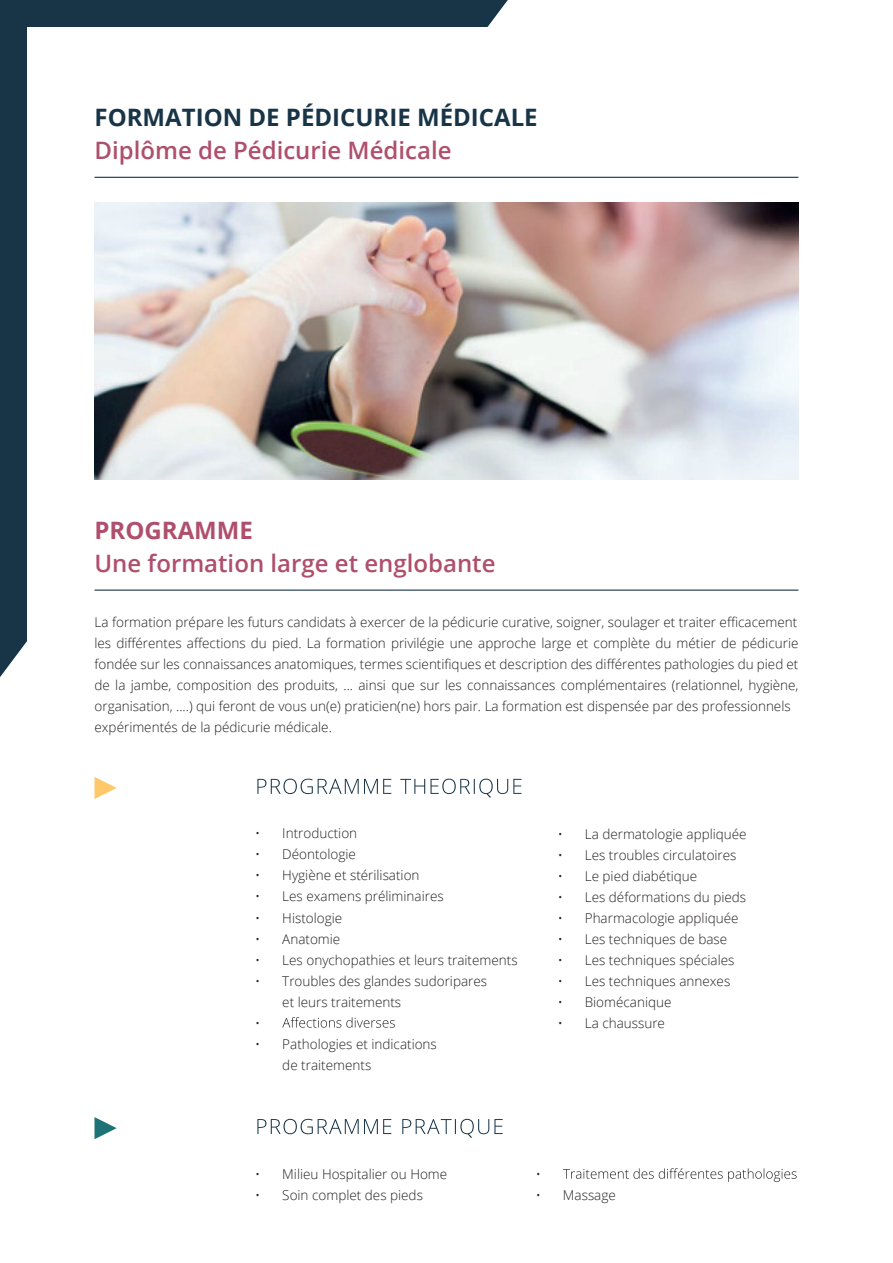
<style>
.page{position:relative;width:893px;height:1263px;background:#fff}
.page>*{position:absolute;margin:0;border:0;box-sizing:border-box;transform-origin:0 0}
.t1{font:600 24px "Open Sans";color:#af4f6d}
.t2{font:700 24px "Open Sans";color:#183447}
.t3{font:700 24px "Open Sans";color:#af4f6d}
.t4{font:300 13.5px/21px "Open Sans";color:#231f20}
</style>
<div class="page">
<div style="left:0;top:0;width:508px;height:677px;background:#183447"></div>
<div style="left:27px;top:27px;width:820px;height:1198px;background:#fff"></div>
<hr style="left:95px;top:589px;width:703px;height:2px;background:#183447">
<hr style="left:95px;top:177px;width:703px;height:1px;background:#183447">
<img style="left:94px;top:202px;width:704px;height:278px">
<svg style="left:282px;top:1017px;width:113px;height:11px"></svg>
<svg style="left:257px;top:779px;width:265px;height:18px"></svg>
<svg style="left:94px;top:777px;width:23px;height:22px"></svg>
<svg style="left:563px;top:1168px;width:234px;height:14px"></svg>
<svg style="left:257px;top:1119px;width:246px;height:18px"></svg>
<svg style="left:94px;top:1117px;width:23px;height:22px"></svg>
<h1 class="t2" style="left:94px;top:101px;width:445px">FORMATION DE PÉDICURIE MÉDICALE</h1>
<h1 class="t1" style="left:94px;top:134px;width:359px">Diplôme de Pédicurie Médicale</h1>
<h1 class="t3" style="left:94px;top:513px;width:160px">PROGRAMME</h1>
<h1 class="t1" style="left:94px;top:546px;width:402px">Une formation large et englobante</h1>
<p class="t4" style="left:94px;top:611px;width:705px">La formation prépare les futurs candidats à exercer de la pédicurie curative, soigner, soulager et traiter efficacement les différentes affections du pied. La formation privilégie une approche large et complète du métier de pédicurie fondée sur les connaissances anatomiques, termes scientifiques et description des différentes pathologies du pied et de la jambe, composition des produits, ... ainsi que sur les connaissances complémentaires (relationnel, hygiène, organisation, ....) qui feront de vous un(e) praticien(ne) hors pair. La formation est dispensée par des professionnels expérimentés de la pédicurie médicale.</p>
<p class="t4" style="left:255px;top:823px;width:103px">• Introduction</p>
<p class="t4" style="left:255px;top:844px;width:102px">• Déontologie</p>
<p class="t4" style="left:255px;top:865px;width:166px">• Hygiène et stérilisation</p>
<p class="t4" style="left:255px;top:886px;width:190px">• Les examens préliminaires</p>
<p class="t4" style="left:255px;top:907px;width:88px">• Histologie</p>
<p class="t4" style="left:255px;top:928px;width:87px">• Anatomie</p>
<p class="t4" style="left:255px;top:949px;width:264px">• Les onychopathies et leurs traitements</p>
<p class="t4" style="left:255px;top:970px;width:233px">• Troubles des glandes sudoripares</p>
<p class="t4" style="left:282px;top:991px;width:120px">et leurs traitements</p>
<p class="t4" style="left:255px;top:1012px;width:7px">•</p>
<p class="t4" style="left:282px;top:1033px;width:156px;text-indent:-27px">• Pathologies et indications de traitements</p>
<p class="t4" style="left:558px;top:823px;width:190px">• La dermatologie appliquée</p>
<p class="t4" style="left:558px;top:844px;width:180px">• Les troubles circulatoires</p>
<p class="t4" style="left:558px;top:865px;width:141px">• Le pied diabétique</p>
<p class="t4" style="left:558px;top:886px;width:190px">• Les déformations du pieds</p>
<p class="t4" style="left:558px;top:907px;width:182px">• Pharmacologie appliquée</p>
<p class="t4" style="left:558px;top:928px;width:171px">• Les techniques de base</p>
<p class="t4" style="left:558px;top:949px;width:178px">• Les techniques spéciales</p>
<p class="t4" style="left:558px;top:970px;width:174px">• Les techniques annexes</p>
<p class="t4" style="left:558px;top:991px;width:115px">• Biomécanique</p>
<p class="t4" style="left:558px;top:1012px;width:109px">• La chaussure</p>
<p class="t4" style="left:255px;top:1163px;width:193px">• Milieu Hospitalier ou Home</p>
<p class="t4" style="left:255px;top:1184px;width:169px">• Soin complet des pieds</p>
<p class="t4" style="left:536px;top:1163px;width:7px">•</p>
<p class="t4" style="left:536px;top:1184px;width:82px">• Massage</p>
</div>
